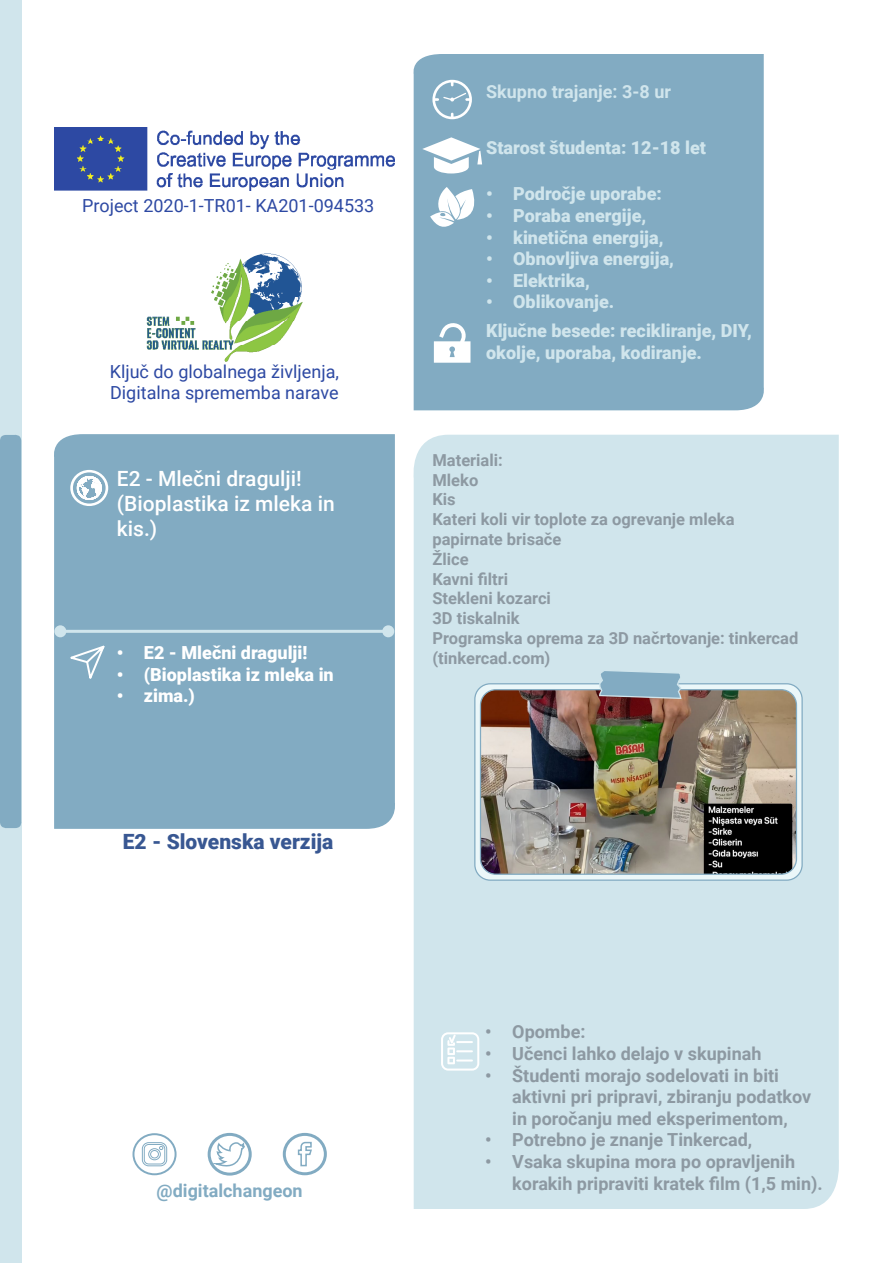
<style>
.page{position:relative;width:893px;height:1263px;background:#fff}
.page>*{position:absolute;margin:0;border:0;box-sizing:border-box;transform-origin:0 0}
.t1{font:500 21px "Roboto";color:#fff}
.t2{font:900 21px "Roboto";color:#385792}
.t3{font:700 18px/21.6px "Roboto";color:#8d99a2}
.t4{font:900 18px/21.6px "Roboto";color:#d0e5ec}
.t5{font:18px "Roboto";color:#2d49a3}
.t6{font:900 18px "Roboto";color:#fff}
.t7{font:700 18px "Roboto";color:#d0e5ec}
.t8{font:700 18px "Roboto";color:#82abc2}
.t9{font:700 16.5px/19.8px "Roboto";color:#8d99a2}
</style>
<div class="page">
<div style="left:54px;top:434px;width:341px;height:395px;background:#82abc2"></div>
<div style="left:413px;top:54px;width:351px;height:356px;background:#82abc2"></div>
<div style="left:413px;top:435px;width:426px;height:774px;background:#d0e5ec"></div>
<img style="left:55px;top:128px;width:339px;height:63px">
<img style="left:146px;top:253px;width:157px;height:109px">
<div style="left:0;top:0;width:21px;height:1263px;background:#d0e5ec"></div>
<div style="left:0;top:434px;width:22px;height:394px;background:#82abc2"></div>
<hr style="left:60px;top:630px;width:328px;height:3px;background:#d0e5ec">
<div style="left:54px;top:625px;width:12px;height:12px;background:#d0e5ec;border-radius:50%"></div>
<div style="left:382px;top:625px;width:12px;height:12px;background:#d0e5ec;border-radius:50%"></div>
<svg style="left:65px;top:644px;width:41px;height:41px;background:#93b6ca"></svg>
<svg style="left:70px;top:470px;width:38px;height:36px"></svg>
<svg style="left:432px;top:80px;width:40px;height:39px"></svg>
<svg style="left:430px;top:187px;width:49px;height:43px"></svg>
<svg style="left:422px;top:137px;width:60px;height:36px"></svg>
<svg style="left:441px;top:1032px;width:38px;height:38px"></svg>
<svg style="left:434px;top:323px;width:36px;height:40px"></svg>
<div style="left:132px;top:1133px;width:45px;height:42px;border:2px solid #82abc2;border-radius:50%"></div>
<svg style="left:141px;top:1142px;width:27px;height:25px"></svg>
<div style="left:208px;top:1133px;width:44px;height:42px;border:3px solid #82abc2;border-radius:50%"></div>
<svg style="left:215px;top:1139px;width:31px;height:33px"></svg>
<div style="left:283px;top:1133px;width:44px;height:42px;border:3px solid #82abc2;border-radius:50%"></div>
<svg style="left:297px;top:1141px;width:15px;height:26px"></svg>
<div style="left:475px;top:684px;width:327px;height:196px;background:#ebf7f9;border-radius:15px"></div>
<div style="left:474px;top:683px;width:329px;height:198px;border:1px solid #82abc2;border-radius:15px"></div>
<img style="left:480px;top:690px;width:316px;height:183px">
<div style="left:480px;top:689px;width:317px;height:186px;border:1px solid #82abc2;border-radius:15px"></div>
<svg style="left:598px;top:669px;width:84px;height:31px;background:#90abbd"></svg>
<p class="t5" style="left:82px;top:193px;width:294px">Project 2020-1-TR01- KA201-094533</p>
<p class="t5" style="left:110px;top:359px;width:231px">Ključ do globalnega življenja,</p>
<p class="t5" style="left:110px;top:380px;width:230px">Digitalna sprememba narave</p>
<p class="t1" style="left:117px;top:463px;width:186px">E2 - Mlečni dragulji!</p>
<p class="t1" style="left:117px;top:489px;width:219px">(Bioplastika iz mleka in</p>
<p class="t1" style="left:117px;top:514px;width:42px">kis.)</p>
<p class="t6" style="left:117px;top:640px;width:192px">• E2 - Mlečni dragulji!</p>
<p class="t6" style="left:117px;top:662px;width:218px">• (Bioplastika iz mleka in</p>
<p class="t6" style="left:117px;top:683px;width:80px">• zima.)</p>
<p class="t2" style="left:123px;top:827px;width:212px">E2 - Slovenska verzija</p>
<p class="t7" style="left:486px;top:79px;width:186px">Skupno trajanje: 3-8 ur</p>
<p class="t4" style="left:486px;top:136px;width:221px">Starost študenta: 12-18 let</p>
<p class="t4" style="left:486px;top:183px;width:177px">• Področje uporabe:</p>
<p class="t4" style="left:486px;top:204px;width:162px">• Poraba energije,</p>
<p class="t4" style="left:486px;top:226px;width:179px">• kinetična energija,</p>
<p class="t4" style="left:486px;top:247px;width:189px">• Obnovljiva energija,</p>
<p class="t4" style="left:486px;top:269px;width:105px">• Elektrika,</p>
<p class="t4" style="left:486px;top:291px;width:130px">• Oblikovanje.</p>
<p class="t4" style="left:486px;top:319px;width:267px">Ključne besede: recikliranje, DIY, okolje, uporaba, kodiranje.</p>
<p class="t9" style="left:432px;top:449px;width:72px">Materiali:</p>
<p class="t9" style="left:432px;top:469px;width:47px">Mleko</p>
<p class="t9" style="left:432px;top:489px;width:25px">Kis</p>
<p class="t9" style="left:432px;top:509px;width:304px">Kateri koli vir toplote za ogrevanje mleka</p>
<p class="t9" style="left:432px;top:529px;width:131px">papirnate brisače</p>
<p class="t9" style="left:432px;top:548px;width:38px">Žlice</p>
<p class="t9" style="left:432px;top:568px;width:77px">Kavni filtri</p>
<p class="t9" style="left:432px;top:588px;width:120px">Stekleni kozarci</p>
<p class="t9" style="left:432px;top:608px;width:89px">3D tiskalnik</p>
<p class="t9" style="left:432px;top:628px;width:367px">Programska oprema za 3D načrtovanje: tinkercad (tinkercad.com)</p>
<p class="t8" style="left:157px;top:1178px;width:148px">@digitalchangeon</p>
<p class="t3" style="left:485px;top:1020px;width:102px">• Opombe:</p>
<p class="t3" style="left:485px;top:1042px;width:278px">• Učenci lahko delajo v skupinah</p>
<p class="t3" style="left:512px;top:1064px;width:300px;text-indent:-27px">• Študenti morajo sodelovati in biti aktivni pri pripravi, zbiranju podatkov in poročanju med eksperimentom,</p>
<p class="t3" style="left:485px;top:1128px;width:269px">• Potrebno je znanje Tinkercad,</p>
<p class="t3" style="left:512px;top:1150px;width:312px;text-indent:-27px">• Vsaka skupina mora po opravljenih korakih pripraviti kratek film (1,5 min).</p>
</div>
